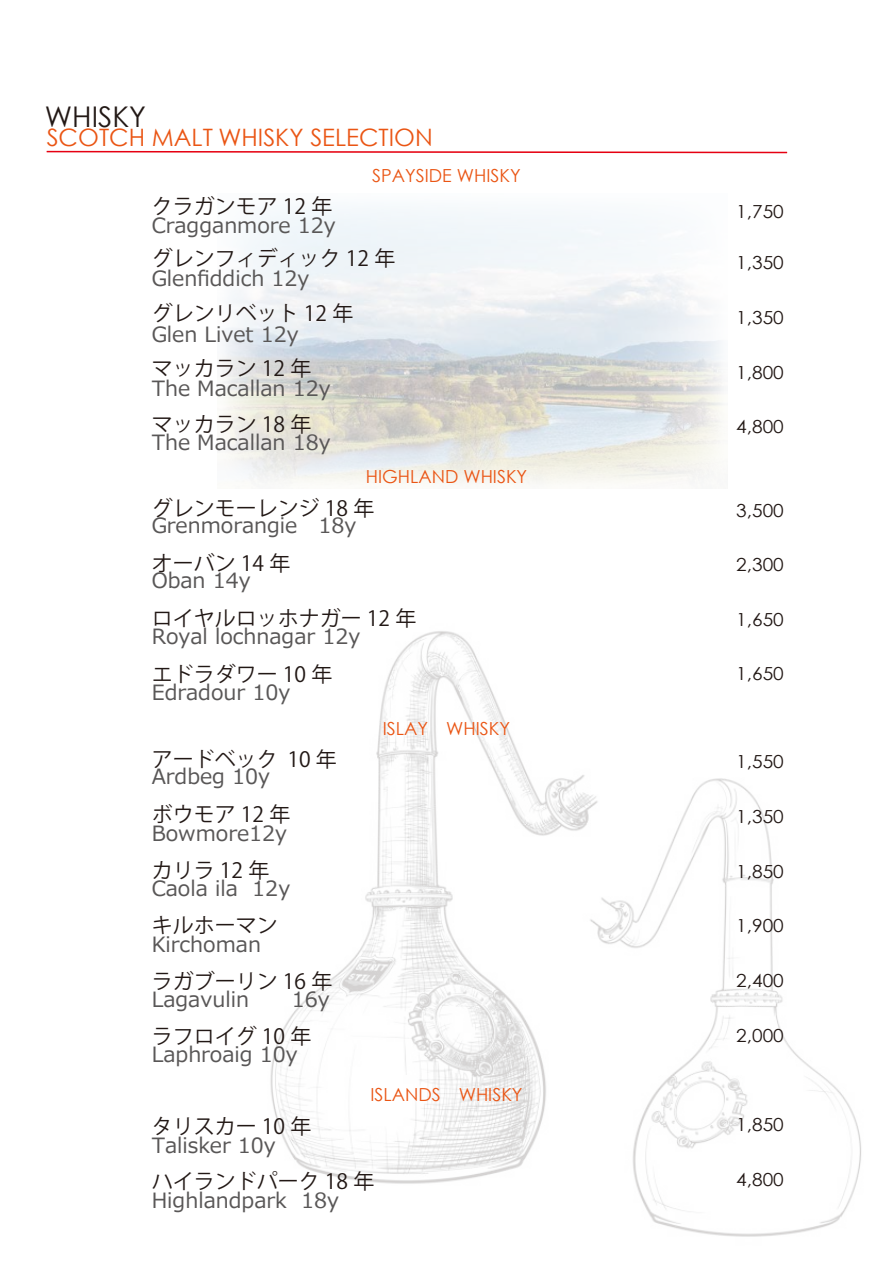
<style>
.page{position:relative;width:893px;height:1263px;background:#fff}
.page>*{position:absolute;margin:0;border:0;box-sizing:border-box;transform-origin:0 0}
.t1{font:28.5px "Century Gothic";color:#221815}
.t2{font:24px "Century Gothic";color:#ea5514}
.t3{font:21px "Meiryo";color:#595757}
.t4{font:21px "Koz Go Pr 6 N";color:#221815}
.t5{font:18px "Century Gothic";color:#221815;scale:1.06 1}
.t6{font:18px "Century Gothic";color:#ea5514}
</style>
<div class="page">
<img style="left:270px;top:631px;width:591px;height:606px">
<img style="left:223px;top:208px;width:501px;height:276px">
<svg style="left:46px;top:150px;width:742px;height:4px"></svg>
<h1 class="t1" style="left:45px;top:97px;width:103px">WHISKY</h1>
<p class="t2" style="left:47px;top:121px;width:388px">SCOTCH MALT WHISKY SELECTION</p>
<p class="t6" style="left:372px;top:163px;width:150px">SPAYSIDE WHISKY</p>
<p class="t4" style="left:152px;top:194px;width:182px">クラガンモア 12 年</p>
<p class="t4" style="left:152px;top:246px;width:245px">グレンフィディック 12 年</p>
<p class="t4" style="left:152px;top:302px;width:203px">グレンリベット 12 年</p>
<p class="t4" style="left:152px;top:357px;width:161px">マッカラン 12 年</p>
<p class="t4" style="left:152px;top:412px;width:161px">マッカラン 18 年</p>
<p class="t3" style="left:152px;top:211px;width:186px">Cragganmore 12y</p>
<p class="t3" style="left:152px;top:264px;width:159px">Glenfiddich 12y</p>
<p class="t3" style="left:152px;top:319px;width:148px">Glen Livet 12y</p>
<p class="t3" style="left:152px;top:374px;width:180px">The Macallan 12y</p>
<p class="t3" style="left:152px;top:428px;width:180px">The Macallan 18y</p>
<p class="t6" style="left:366px;top:464px;width:163px">HIGHLAND WHISKY</p>
<p class="t4" style="left:152px;top:496px;width:224px">グレンモーレンジ 18 年</p>
<p class="t4" style="left:152px;top:551px;width:140px">オーバン 14 年</p>
<p class="t3" style="left:152px;top:511px;width:206px">Grenmorangie　18y</p>
<p class="t3" style="left:152px;top:566px;width:101px">Oban 14y</p>
<p class="t4" style="left:152px;top:607px;width:266px">ロイヤルロッホナガー 12 年</p>
<p class="t3" style="left:152px;top:622px;width:210px">Royal lochnagar 12y</p>
<p class="t4" style="left:152px;top:662px;width:182px">エドラダワー 10 年</p>
<p class="t3" style="left:152px;top:678px;width:140px">Edradour 10y</p>
<p class="t4" style="left:152px;top:747px;width:187px">アードベック 10 年</p>
<p class="t4" style="left:152px;top:803px;width:140px">ボウモア 12 年</p>
<p class="t4" style="left:152px;top:858px;width:119px">カリラ 12 年</p>
<p class="t4" style="left:152px;top:913px;width:127px">キルホーマン</p>
<p class="t4" style="left:152px;top:969px;width:182px">ラガブーリン 16 年</p>
<p class="t4" style="left:152px;top:1024px;width:161px">ラフロイグ 10 年</p>
<p class="t3" style="left:152px;top:762px;width:120px">Ardbeg 10y</p>
<p class="t3" style="left:152px;top:818px;width:137px">Bowmore12y</p>
<p class="t3" style="left:152px;top:874px;width:140px">Caola ila 12y</p>
<p class="t3" style="left:152px;top:930px;width:111px">Kirchoman</p>
<p class="t3" style="left:152px;top:984px;width:99px">Lagavulin</p>
<p class="t3" style="left:292px;top:984px;width:39px">16y</p>
<p class="t3" style="left:152px;top:1040px;width:148px">Laphroaig 10y</p>
<p class="t6" style="left:383px;top:715px;width:129px">ISLAY WHISKY</p>
<p class="t6" style="left:370px;top:1082px;width:154px">ISLANDS WHISKY</p>
<p class="t4" style="left:152px;top:1114px;width:161px">タリスカー 10 年</p>
<p class="t4" style="left:152px;top:1169px;width:224px">ハイランドパーク 18 年</p>
<p class="t3" style="left:152px;top:1130px;width:126px">Talisker 10y</p>
<p class="t3" style="left:152px;top:1186px;width:189px">Highlandpark 18y</p>
<p class="t5" style="left:736px;top:199px;width:46px">1,750</p>
<p class="t5" style="left:736px;top:250px;width:46px">1,350</p>
<p class="t5" style="left:736px;top:305px;width:46px">1,350</p>
<p class="t5" style="left:736px;top:360px;width:46px">1,800</p>
<p class="t5" style="left:736px;top:414px;width:46px">4,800</p>
<p class="t5" style="left:736px;top:498px;width:46px">3,500</p>
<p class="t5" style="left:736px;top:552px;width:46px">2,300</p>
<p class="t5" style="left:736px;top:607px;width:46px">1,650</p>
<p class="t5" style="left:736px;top:661px;width:46px">1,650</p>
<p class="t5" style="left:736px;top:749px;width:46px">1,550</p>
<p class="t5" style="left:736px;top:804px;width:46px">1,350</p>
<p class="t5" style="left:736px;top:858px;width:46px">1,850</p>
<p class="t5" style="left:736px;top:913px;width:46px">1,900</p>
<p class="t5" style="left:736px;top:968px;width:46px">2,400</p>
<p class="t5" style="left:736px;top:1023px;width:46px">2,000</p>
<p class="t5" style="left:736px;top:1112px;width:46px">1,850</p>
<p class="t5" style="left:736px;top:1167px;width:46px">4,800</p>
</div>
